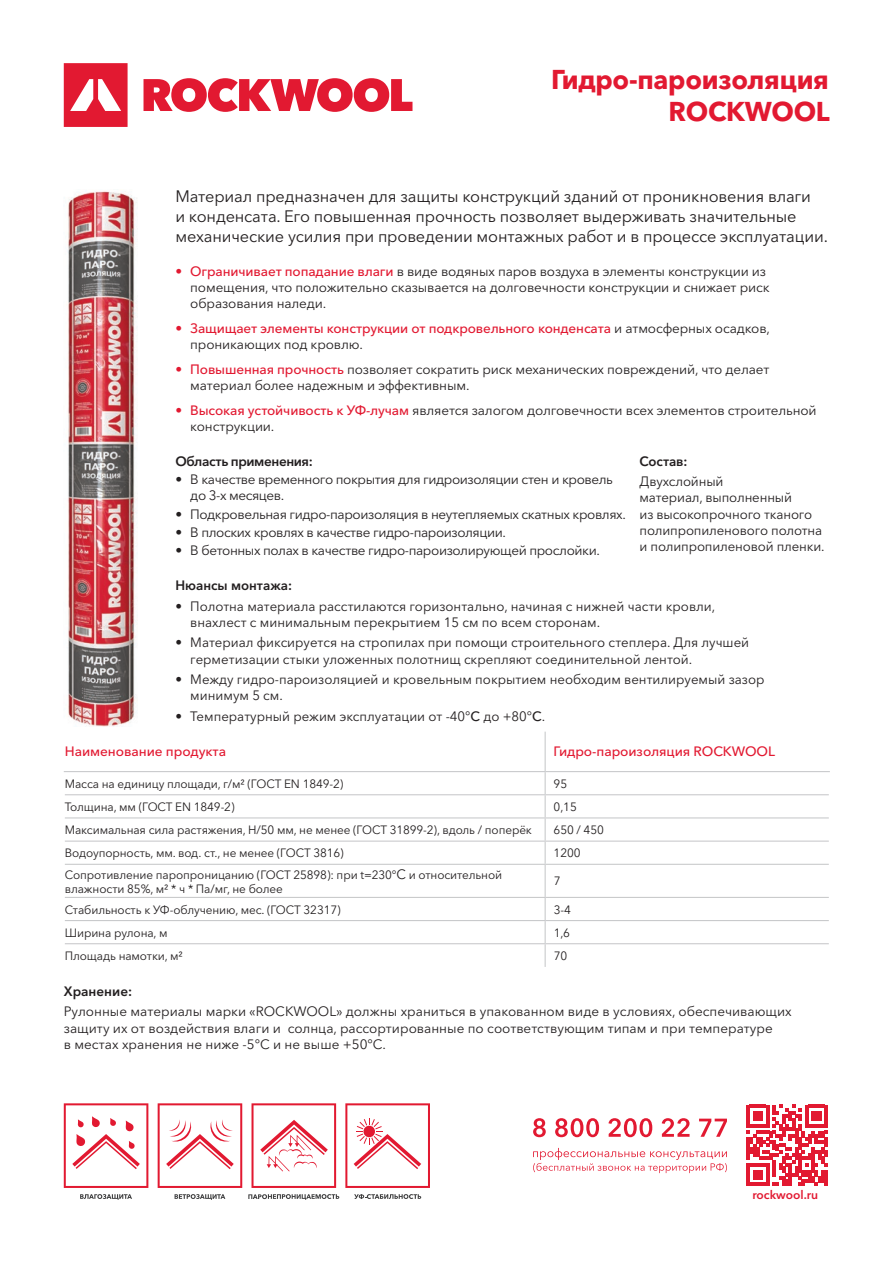
<style>
.page{position:relative;width:893px;height:1263px;background:#fff}
.page>*{position:absolute;margin:0;border:0;box-sizing:border-box;transform-origin:0 0}
.t1{font:700 27px/32.4px "Avenir Next Cyr";letter-spacing:-.01em;color:#e21931;text-align:right}
.t2{font:16.5px/19.8px "Avenir Next Cyr";letter-spacing:-.01em;color:#231f20}
.t3{font:13.5px/16.2px "Avenir Next Cyr";letter-spacing:-.01em;color:#231f20}
.t4{font:13.5px/16.2px "Avenir Next Cyr";letter-spacing:-.03em;color:#231f20}
.t5{font:500 13.5px/16.2px "Avenir Next Cyr";letter-spacing:-.01em;color:#e21931}
.t6{font:600 13.5px "Avenir Next Cyr";letter-spacing:-.005em;color:#231f20}
.t7{font:600 13.5px "Avenir Next Cyr";letter-spacing:-.03em;color:#231f20}
.t8{font:12px/14.4px "Avenir Next Cyr";letter-spacing:-.01em;color:#231f20}
.t9{font:600 12px "Avenir Next Cyr";color:#e21931}
.s1{font-weight:500;color:#e21931}
.s2{font-weight:400;color:#231f20}
.s3{font-weight:500}
.s4{font-size:13.5px}
</style>
<div class="page">
<svg style="left:144px;top:78px;width:268px;height:34px"></svg>
<svg style="left:64px;top:63px;width:64px;height:64px"></svg>
<svg style="left:533px;top:1118px;width:194px;height:19px"></svg>
<svg style="left:533px;top:1148px;width:194px;height:25px"></svg>
<svg style="left:746px;top:1105px;width:82px;height:81px"></svg>
<hr style="left:545px;top:732px;width:1px;height:39px;background:#c7c8ca">
<hr style="left:64px;top:771px;width:481px;height:1px;background:#c7c8ca">
<hr style="left:545px;top:771px;width:285px;height:1px;background:#c7c8ca">
<hr style="left:65px;top:794px;width:480px;height:1px;background:#c7c8ca">
<hr style="left:545px;top:794px;width:284px;height:1px;background:#c7c8ca">
<hr style="left:65px;top:817px;width:480px;height:1px;background:#c7c8ca">
<hr style="left:545px;top:817px;width:284px;height:1px;background:#c7c8ca">
<hr style="left:65px;top:840px;width:480px;height:2px;background:#c7c8ca">
<hr style="left:545px;top:840px;width:284px;height:2px;background:#c7c8ca">
<svg style="left:545px;top:772px;width:1px;height:92px"></svg>
<hr style="left:65px;top:864px;width:480px;height:1px;background:#c7c8ca">
<hr style="left:545px;top:864px;width:284px;height:1px;background:#c7c8ca">
<hr style="left:545px;top:865px;width:1px;height:32px;background:#c7c8ca">
<hr style="left:65px;top:897px;width:480px;height:1px;background:#c7c8ca">
<hr style="left:545px;top:897px;width:284px;height:1px;background:#c7c8ca">
<hr style="left:65px;top:920px;width:480px;height:1px;background:#c7c8ca">
<hr style="left:545px;top:920px;width:284px;height:1px;background:#c7c8ca">
<hr style="left:65px;top:943px;width:480px;height:1px;background:#c7c8ca">
<hr style="left:545px;top:943px;width:284px;height:1px;background:#c7c8ca">
<svg style="left:545px;top:898px;width:1px;height:69px"></svg>
<img style="left:67px;top:191px;width:70px;height:535px">
<svg style="left:80px;top:1194px;width:52px;height:6px"></svg>
<svg style="left:64px;top:1103px;width:84px;height:85px"></svg>
<svg style="left:175px;top:1194px;width:50px;height:6px"></svg>
<svg style="left:158px;top:1103px;width:84px;height:85px"></svg>
<svg style="left:354px;top:1194px;width:67px;height:5px"></svg>
<svg style="left:345px;top:1103px;width:85px;height:85px"></svg>
<svg style="left:248px;top:1194px;width:91px;height:6px"></svg>
<svg style="left:251px;top:1103px;width:85px;height:85px"></svg>
<h1 class="t1" style="left:551px;top:63px;width:280px">Гидро-пароизоляция<br>ROCKWOOL</h1>
<p class="t2" style="left:175px;top:186px;width:654px">Материал предназначен для защиты конструкций зданий от проникновения влаги<br>и конденсата. Его повышенная прочность позволяет выдерживать значительные механические усилия при проведении монтажных работ и в процессе эксплуатации.</p>
<p class="t3" style="left:190px;top:263px;width:581px;text-indent:-15px"><span class="s1">• Ограничивает попадание влаги</span> в виде водяных паров воздуха в элементы конструкции из помещения, что положительно сказывается на долговечности конструкции и снижает риск образования наледи.</p>
<p class="t5" style="left:190px;top:320px;width:581px;text-indent:-15px">• Защищает элементы конструкции от подкровельного конденсата <span class="s2">и атмосферных осадков, проникающих под кровлю.</span></p>
<p class="t3" style="left:190px;top:361px;width:581px;text-indent:-15px"><span class="s1">• Повышенная прочность</span> позволяет сократить риск механических повреждений, что делает материал более надежным и эффективным.</p>
<p class="t3" style="left:190px;top:402px;width:628px;text-indent:-15px"><span class="s1">• Высокая устойчивость к УФ-лучам</span> является залогом долговечности всех элементов строительной конструкции.</p>
<p class="t7" style="left:175px;top:453px;width:139px">Область применения:</p>
<p class="t4" style="left:190px;top:471px;width:424px;text-indent:-15px">• В качестве временного покрытия для гидроизоляции стен и кровель до 3-х месяцев.</p>
<p class="t4" style="left:175px;top:506px;width:452px">• Подкровельная гидро-пароизоляция в неутепляемых скатных кровлях.</p>
<p class="t4" style="left:175px;top:524px;width:332px">• В плоских кровлях в качестве гидро-пароизоляции.</p>
<p class="t4" style="left:175px;top:542px;width:426px">• В бетонных полах в качестве гидро-пароизолирующей прослойки.</p>
<p class="t6" style="left:639px;top:453px;width:49px">Состав:</p>
<p class="t3" style="left:639px;top:473px;width:187px">Двухслойный<br>материал, выполненный<br>из высокопрочного тканого полипропиленового полотна и полипропиленовой пленки.</p>
<p class="t6" style="left:175px;top:577px;width:118px">Нюансы монтажа:</p>
<p class="t3" style="left:190px;top:598px;width:526px;text-indent:-15px">• Полотна материала расстилаются горизонтально, начиная с нижней части кровли, внахлест с минимальным перекрытием 15 см по всем сторонам.</p>
<p class="t3" style="left:190px;top:635px;width:560px;text-indent:-15px">• Материал фиксируется на стропилах при помощи строительного степлера. Для лучшей герметизации стыки уложенных полотнищ скрепляют соединительной лентой.</p>
<p class="t3" style="left:190px;top:671px;width:576px;text-indent:-15px">• Между гидро-пароизоляцией и кровельным покрытием необходим вентилируемый зазор минимум 5 см.</p>
<p class="t3" style="left:175px;top:708px;width:371px">• Температурный режим эксплуатации от -40°<span class="s3">С</span> до +80°<span class="s3">С</span>.</p>
<p class="t5" style="left:65px;top:744px;width:163px">Наименование продукта</p>
<p class="t5" style="left:554px;top:744px;width:223px">Гидро-пароизоляция ROCKWOOL</p>
<p class="t8" style="left:65px;top:776px;width:280px">Масса на единицу площади, г/м2 (ГОСТ EN 1849-2)</p>
<p class="t8" style="left:554px;top:776px;width:15px">95</p>
<p class="t8" style="left:65px;top:799px;width:171px">Толщина, мм (ГОСТ EN 1849-2)</p>
<p class="t8" style="left:554px;top:799px;width:25px">0,15</p>
<p class="t8" style="left:65px;top:823px;width:469px">Максимальная сила растяжения, Н/50 мм, не менее (ГОСТ 31899-2), вдоль / поперёк</p>
<p class="t8" style="left:554px;top:823px;width:52px">650 / 450</p>
<p class="t8" style="left:65px;top:846px;width:280px">Водоупорность, мм. вод. ст., не менее (ГОСТ 3816)</p>
<p class="t8" style="left:554px;top:846px;width:28px">1200</p>
<p class="t8" style="left:65px;top:867px;width:439px">Сопротивление паропроницанию (ГОСТ 25898): при t=230°<span class="s4">С</span> и относительной влажности 85%, м2 * ч * Па/мг, не более</p>
<p class="t8" style="left:554px;top:874px;width:8px">7</p>
<p class="t8" style="left:65px;top:902px;width:277px">Стабильность к УФ-облучению, мес. (ГОСТ 32317)</p>
<p class="t8" style="left:554px;top:902px;width:19px">3-4</p>
<p class="t8" style="left:65px;top:925px;width:104px">Ширина рулона, м</p>
<p class="t8" style="left:554px;top:925px;width:18px">1,6</p>
<p class="t8" style="left:65px;top:948px;width:120px">Площадь намотки, м2</p>
<p class="t8" style="left:554px;top:948px;width:15px">70</p>
<p class="t6" style="left:64px;top:983px;width:70px">Хранение:</p>
<p class="t3" style="left:64px;top:1003px;width:729px">Рулонные материалы марки «ROCKWOOL» должны храниться в упакованном виде в условиях, обеспечивающих защиту их от воздействия влаги и солнца, рассортированные по соответствующим типам и при температуре<br>в местах хранения не ниже -5°С и не выше +50°С.</p>
<p class="t9" style="left:752px;top:1187px;width:67px">rockwool.ru</p>
</div>
